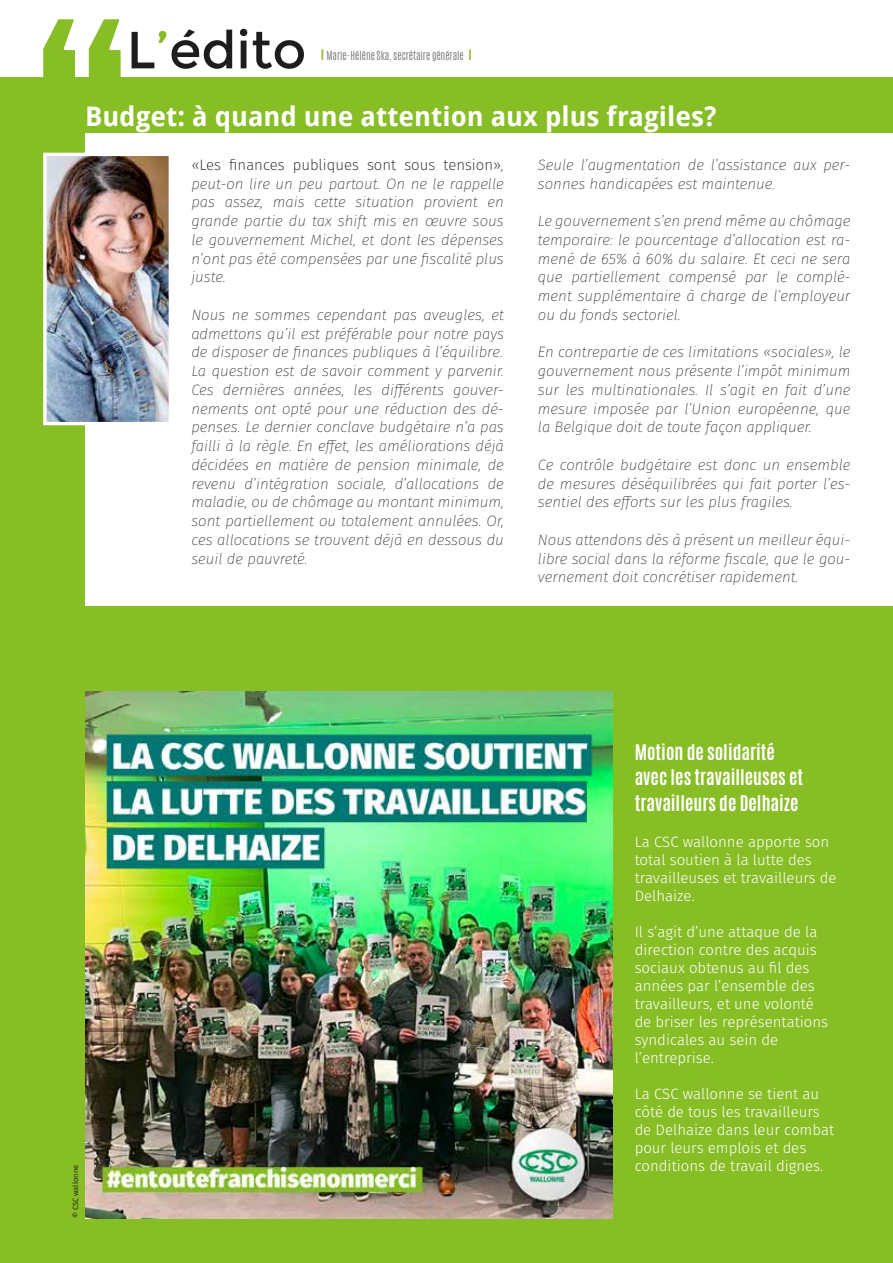
<style>
.page{position:relative;width:893px;height:1263px;background:#fff}
.page>*{position:absolute;margin:0;border:0;box-sizing:border-box;transform-origin:0 0}
.t1{font:52.2px "Montserrat";color:#1d1d1b}
.t2{font:700 27px "Droid Sans";color:#fff}
.t3{font:700 18px/25.5px "Antonio";color:#fff}
.t4{font:italic 200 15px/18.8px "Fira Sans";color:#1d1d1b;text-align:justify}
.t5{font:300 15px/18px "Fira Sans";color:#fff}
.t6{font:300 10.5px "Antonio";color:#70706f}
.t7{font:7.5px "Fira Sans";color:#1d1d1b}
.s1{font-size:60px;color:#87bd25}
.s2{font-style:normal}
.s3{font-family:"Montserrat";font-weight:400;font-size:15px;color:#96bb39}
</style>
<div class="page">
<div style="left:0;top:78px;width:893px;height:1185px;background:#87bd25"></div>
<svg style="left:43px;top:19px;width:78px;height:59px"></svg>
<div style="left:85px;top:134px;width:808px;height:472px;background:#fff"></div>
<img style="left:47px;top:157px;width:121px;height:264px">
<div style="left:43px;top:153px;width:129px;height:272px;border:3px solid #fff"></div>
<img style="left:85px;top:691px;width:527px;height:527px">
<h1 class="t1" style="left:126px;top:20px;width:181px">L<span class="s1">’</span>édito</h1>
<h2 class="t2" style="left:85px;top:97px;width:633px">Budget: à quand une attention aux plus fragiles?</h2>
<p class="t4" style="left:191px;top:155px;width:314px"><span class="s2">«Les finances publiques sont sous tension»</span>, peut-on lire un peu partout. On ne le rappelle pas assez, mais cette situation provient en grande partie du tax shift mis en œuvre sous le gouvernement Michel, et dont les dépenses n’ont pas été compensées par une fiscalité plus juste.</p>
<p class="t4" style="left:191px;top:305px;width:314px">Nous ne sommes cependant pas aveugles, et admettons qu’il est préférable pour notre pays de disposer de finances publiques à l’équilibre.<br>La question est de savoir comment y parvenir.<br>Ces dernières années, les différents gouver&shy;nements ont opté pour une réduction des dé&shy;penses. Le dernier conclave budgétaire n’a pas failli à la règle. En effet, les améliorations déjà décidées en matière de pension minimale, de revenu d’intégration sociale, d’allocations de maladie, ou de chômage au montant minimum, sont partiellement ou totalement annulées. Or, ces allocations se trouvent déjà en dessous du seuil de pauvreté.</p>
<p class="t6" style="left:320px;top:48px;width:154px"><span class="s3">I</span> Marie-Hélène Ska, secrétaire générale <span class="s3">I</span></p>
<p class="t4" style="left:538px;top:155px;width:314px">Seule l’augmentation de l’assistance aux per&shy;sonnes handicapées est maintenue.</p>
<p class="t4" style="left:538px;top:211px;width:314px">Le gouvernement s’en prend même au chômage temporaire: le pourcentage d’allocation est ra&shy;mené de 65% à 60% du salaire. Et ceci ne sera que partiellement compensé par le complé&shy;ment supplémentaire à charge de l’employeur ou du fonds sectoriel.</p>
<p class="t4" style="left:538px;top:343px;width:314px">En contrepartie de ces limitations «sociales», le gouvernement nous présente l’impôt minimum sur les multinationales. Il s’agit en fait d’une mesure imposée par l’Union européenne, que la Belgique doit de toute façon appliquer.</p>
<p class="t4" style="left:538px;top:455px;width:314px">Ce contrôle budgétaire est donc un ensemble de mesures déséquilibrées qui fait porter l’es&shy;sentiel des efforts sur les plus fragiles.</p>
<p class="t4" style="left:538px;top:530px;width:314px">Nous attendons dès à présent un meilleur équi&shy;libre social dans la réforme fiscale, que le gou&shy;vernement doit concrétiser rapidement.</p>
<p class="t7" style="left:70px;top:1218px;width:55px;rotate:-90deg">© CSC wallonne</p>
<p class="t3" style="left:635px;top:740px;width:170px">Motion de solidarité avec les travailleuses et travailleurs de Delhaize</p>
<p class="t5" style="left:635px;top:832px;width:203px">La CSC wallonne apporte son total soutien à la lutte des travailleuses et travailleurs de<br>Delhaize.</p>
<p class="t5" style="left:635px;top:922px;width:195px">Il s’agit d’une attaque de la direction contre des acquis sociaux obtenus au fil des années par l’ensemble des travailleurs, et une volonté de briser les représentations syndicales au sein de l’entreprise.</p>
<p class="t5" style="left:635px;top:1084px;width:201px">La CSC wallonne se tient au côté de tous les travailleurs de Delhaize dans leur combat pour leurs emplois et des conditions de travail dignes.</p>
</div>
